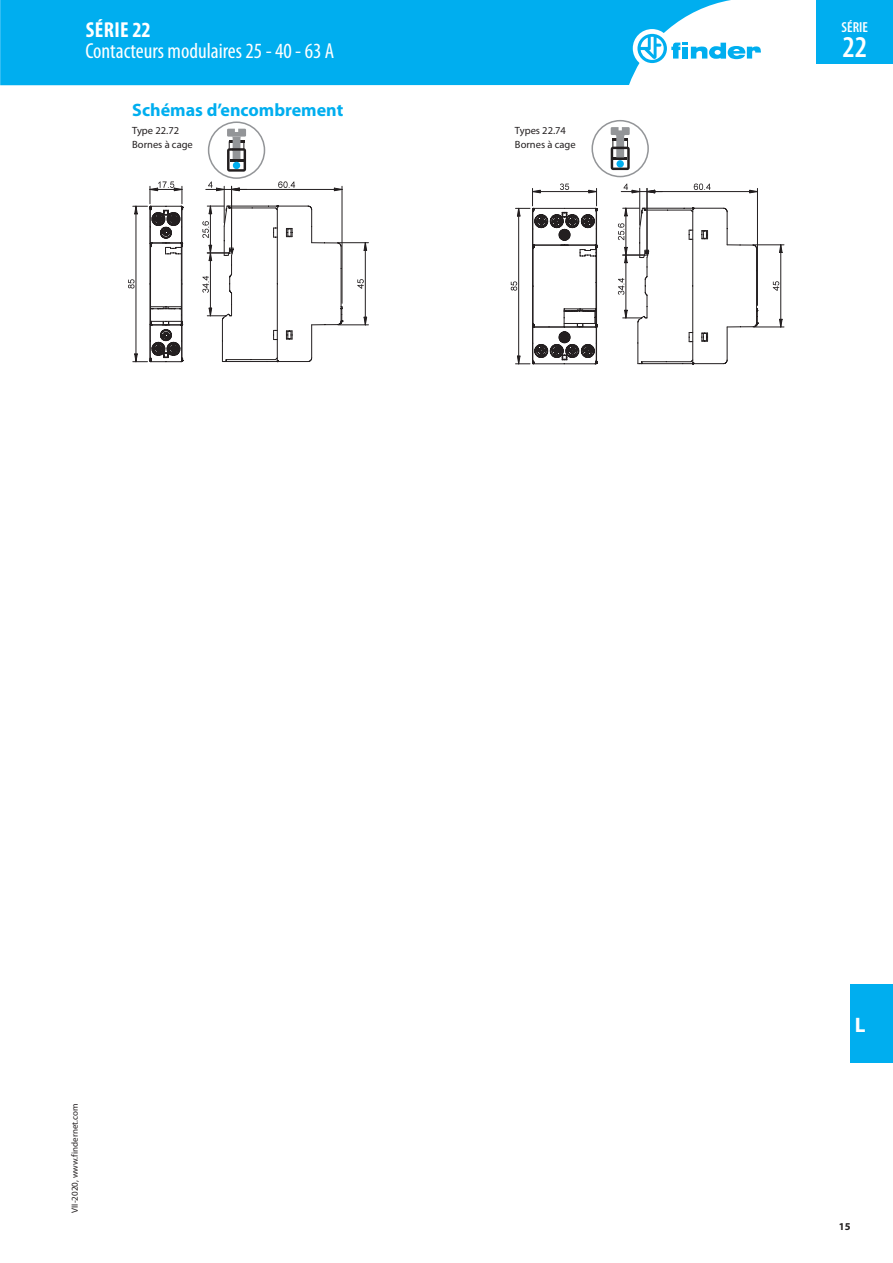
<style>
.page{position:relative;width:893px;height:1263px;background:#fff}
.page>*{position:absolute;margin:0;border:0;box-sizing:border-box;transform-origin:0 0}
.t1{font:600 condensed 30.3px "Myriad Pro";color:#fff}
.t2{font:condensed 21.75px "Myriad Pro";color:#fff}
.t3{font:700 condensed 21.75px "Myriad Pro";letter-spacing:.02em;color:#fff}
.t4{font:700 21px "Myriad Pro";color:#fff}
.Titolo_T2{font:700 18px "Myriad Pro";color:#00aeef}
.t5{font:600 condensed 14.55px "Myriad Pro";letter-spacing:.005em;color:#fff}
.Corpo{font:10.5px "Myriad Pro";color:#231f20}
.t6{font:700 10.5px "Myriad Pro";color:#231f20}
.t7{font:9px "Myriad Pro";color:#231f20}
</style>
<div class="page">
<hr style="left:224px;top:186px;width:1px;height:37px;background:#231f20">
<svg style="left:208px;top:181px;width:16px;height:10px"></svg>
<hr style="left:206px;top:189px;width:41px;height:1px;background:#231f20">
<hr style="left:231px;top:186px;width:1px;height:66px;background:#231f20">
<hr style="left:342px;top:186px;width:1px;height:117px;background:#231f20">
<svg style="left:278px;top:181px;width:17px;height:7px"></svg>
<svg style="left:232px;top:188px;width:7px;height:3px"></svg>
<svg style="left:334px;top:188px;width:8px;height:3px"></svg>
<hr style="left:232px;top:189px;width:110px;height:1px;background:#231f20">
<hr style="left:338px;top:325px;width:30px;height:1px;background:#231f20">
<hr style="left:337px;top:242px;width:31px;height:1px;background:#231f20">
<svg style="left:357px;top:279px;width:7px;height:10px"></svg>
<svg style="left:364px;top:317px;width:3px;height:8px"></svg>
<svg style="left:364px;top:242px;width:3px;height:9px"></svg>
<hr style="left:365px;top:243px;width:1px;height:82px;background:#231f20">
<svg style="left:202px;top:205px;width:141px;height:157px"></svg>
<hr style="left:210px;top:206px;width:1px;height:47px;background:#231f20">
<svg style="left:128px;top:181px;width:55px;height:181px"></svg>
<hr style="left:136px;top:206px;width:1px;height:156px;background:#231f20">
<hr style="left:639px;top:188px;width:1px;height:37px;background:#231f20">
<svg style="left:624px;top:184px;width:16px;height:9px"></svg>
<hr style="left:621px;top:191px;width:41px;height:1px;background:#231f20">
<hr style="left:647px;top:188px;width:1px;height:66px;background:#231f20">
<hr style="left:757px;top:188px;width:1px;height:117px;background:#231f20">
<svg style="left:694px;top:184px;width:17px;height:6px"></svg>
<svg style="left:647px;top:190px;width:8px;height:3px"></svg>
<svg style="left:750px;top:190px;width:7px;height:3px"></svg>
<hr style="left:647px;top:191px;width:110px;height:1px;background:#231f20">
<hr style="left:754px;top:327px;width:30px;height:1px;background:#231f20">
<hr style="left:753px;top:245px;width:31px;height:1px;background:#231f20">
<svg style="left:773px;top:281px;width:6px;height:10px"></svg>
<svg style="left:779px;top:319px;width:3px;height:8px"></svg>
<svg style="left:779px;top:245px;width:3px;height:8px"></svg>
<hr style="left:780px;top:245px;width:1px;height:82px;background:#231f20">
<svg style="left:618px;top:207px;width:141px;height:157px"></svg>
<hr style="left:626px;top:208px;width:1px;height:47px;background:#231f20">
<svg style="left:511px;top:184px;width:86px;height:181px"></svg>
<div style="left:208px;top:121px;width:57px;height:58px;border:2px solid #939598;border-radius:50%"></div>
<svg style="left:227px;top:129px;width:19px;height:43px"></svg>
<div style="left:591px;top:120px;width:58px;height:57px;border:2px solid #939598;border-radius:50%"></div>
<svg style="left:611px;top:127px;width:19px;height:43px"></svg>
<div style="left:850px;top:984px;width:43px;height:79px;background:#00aeef"></div>
<div style="left:0;top:0;width:731px;height:85px;background:#00aeef"></div>
<div style="left:633px;top:29px;width:38px;height:39px;background:#fff;border-radius:50%"></div>
<svg style="left:637px;top:34px;width:124px;height:29px"></svg>
<div style="left:816px;top:0;width:77px;height:64px;background:#00aeef"></div>
<h2 class="t3" style="left:86px;top:17px;width:67px">SÉRIE 22</h2>
<h2 class="t2" style="left:85px;top:38px;width:250px">Contacteurs modulaires 25 - 40 - 63 A</h2>
<p class="Titolo_T2" style="left:132px;top:98px;width:213px">Schémas d’encombrement</p>
<p class="Corpo" style="left:132px;top:124px;width:48px">Type 22.72</p>
<p class="Corpo" style="left:132px;top:138px;width:62px">Bornes à cage</p>
<p class="Corpo" style="left:515px;top:124px;width:53px">Types 22.74</p>
<p class="Corpo" style="left:515px;top:138px;width:62px">Bornes à cage</p>
<h3 class="t5" style="left:841px;top:19px;width:28px">SÉRIE</h3>
<h1 class="t1" style="left:842px;top:30px;width:26px">22</h1>
<p class="t7" style="left:69px;top:1213px;width:110px;rotate:-90deg">VII-2020, www.findernet.com</p>
<h3 class="t4" style="left:855px;top:1011px;width:12px">L</h3>
<p class="t6" style="left:839px;top:1219px;width:13px">15</p>
</div>
